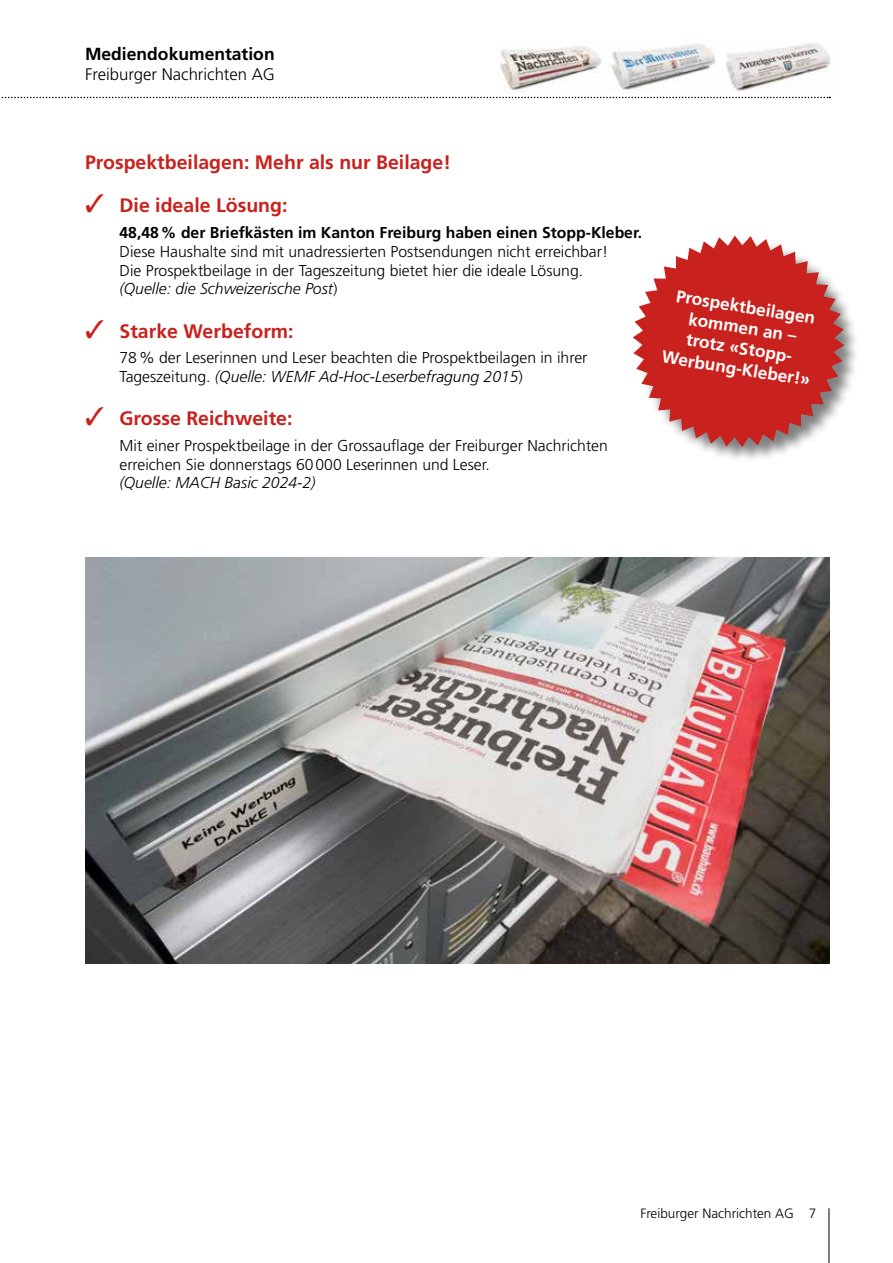
<style>
.page{position:relative;width:893px;height:1263px;background:#fff}
.page>*{position:absolute;margin:0;border:0;box-sizing:border-box;transform-origin:0 0}
.t1{font:700 19.5px "Frutiger LT Pro";color:#c9211d}
.t2{font:700 17.55px "Frutiger LT Pro";color:#000}
.t3{font:700 17.25px/20.7px "Frutiger LT Pro";color:#fff;text-align:center}
.t4{font:300 16.65px "Frutiger LT Pro";color:#000}
.t5{font:300 15.75px/18.9px "Frutiger LT Pro";color:#000}
.t6{font:700 15.75px "Frutiger LT Pro";color:#000}
.t7{font:italic 300 15.75px "Frutiger LT Pro";color:#000}
.t8{font:300 13.5px "Frutiger LT Pro";color:#000}
.s1{font-style:italic}
</style>
<div class="page">
<hr style="left:829px;top:1208px;width:1px;height:55px;background:#000">
<svg style="left:1px;top:97px;width:829px;height:1px"></svg>
<img style="left:500px;top:43px;width:216px;height:50px">
<img style="left:726px;top:43px;width:105px;height:48px">
<div style="left:634px;top:237px;width:227px;height:227px;background:#000;opacity:.5"></div>
<svg style="left:633px;top:235px;width:211px;height:212px"></svg>
<img style="left:85px;top:557px;width:745px;height:406px">
<p class="t2" style="left:85px;top:43px;width:191px">Mediendokumentation</p>
<p class="t4" style="left:85px;top:65px;width:191px">Freiburger Nachrichten AG</p>
<p class="t1" style="left:85px;top:151px;width:367px">Prospektbeilagen: Mehr als nur Beilage!</p>
<p class="t1" style="left:85px;top:194px;width:204px">✓ Die ideale Lösung:</p>
<p class="t6" style="left:120px;top:223px;width:524px">48,48% der Briefkästen im Kanton Freiburg haben einen Stopp-Kleber.</p>
<p class="t5" style="left:120px;top:242px;width:490px">Diese Haushalte sind mit unadressierten Postsendungen nicht erreichbar!<br>Die Prospektbeilage in der Tageszeitung bietet hier die ideale Lösung. <span class="s1">(Quelle: die Schweizerische Post</span>)</p>
<p class="t1" style="left:85px;top:320px;width:210px">✓ Starke Werbeform:</p>
<p class="t5" style="left:120px;top:348px;width:469px">78% der Leserinnen und Leser beachten die Prospektbeilagen in ihrer<br>Tageszeitung. <span class="s1">(Quelle: WEMF Ad-Hoc-Leserbefragung 2015</span>)</p>
<p class="t1" style="left:85px;top:407px;width:209px">✓ Grosse Reichweite:</p>
<p class="t5" style="left:120px;top:436px;width:490px">Mit einer Prospektbeilage in der Grossauflage der Freiburger Nachrichten erreichen Sie donnerstags 60000 Leserinnen und Leser.</p>
<p class="t7" style="left:120px;top:474px;width:198px">(Quelle: MACH Basic 2024-2)</p>
<p class="t3" style="left:673px;top:285px;width:152px;rotate:9deg">Prospektbeilagen kommen an – trotz «Stopp-<br>Werbung-Kleber!»</p>
<p class="t8" style="left:640px;top:1206px;width:178px">Freiburger Nachrichten AG 7</p>
</div>
